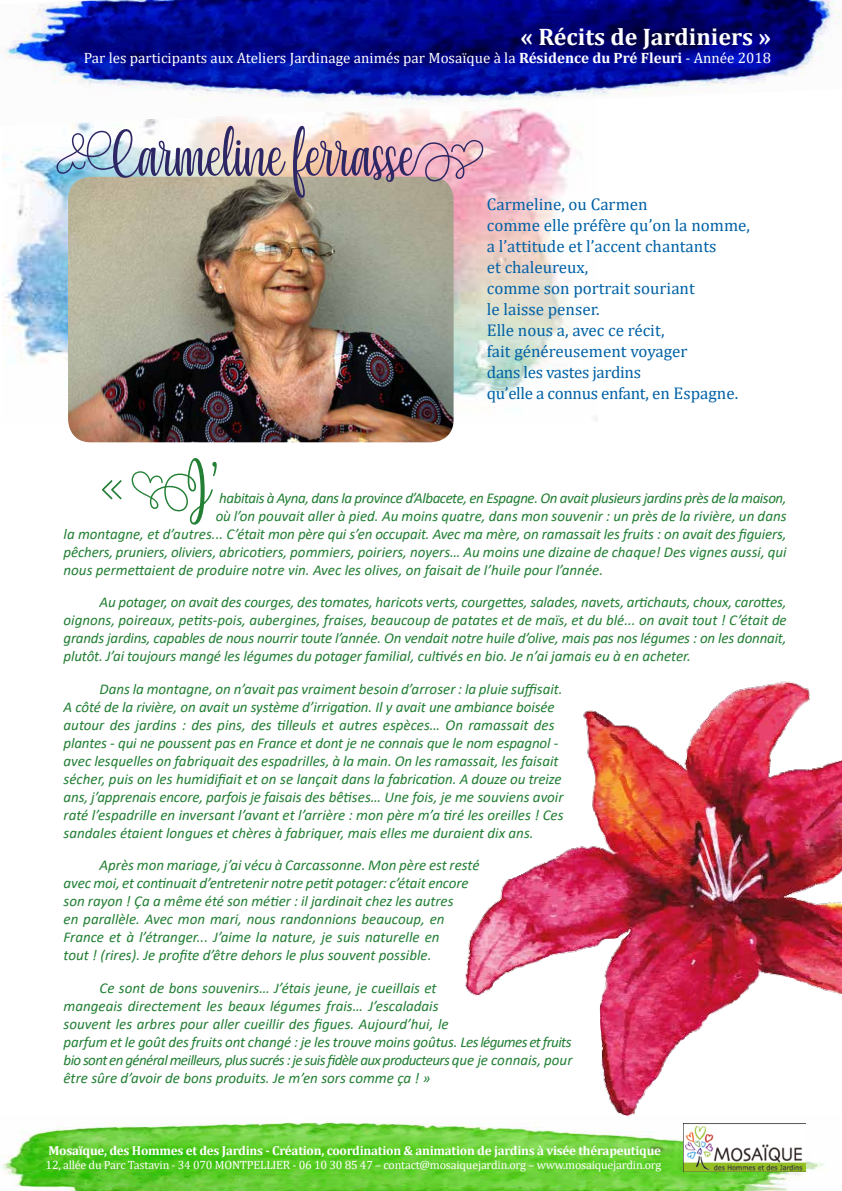
<style>
.page{position:relative;width:842px;height:1191px;background:#fff}
.page>*{position:absolute;margin:0;border:0;box-sizing:border-box;transform-origin:0 0}
.t1{font:62px "Yessy";color:#2d2765}
.t2{font:60px "Yessy";color:#227f34}
.t3{font:700 24px "Cambria";color:#fff}
.t4{font:17px/21px "Cambria";color:#0061a6}
.t5{font:italic 15px/18px "Calibri";color:#227f34}
.t6{font:15px "Cambria";color:#fff}
.t7{font:italic 15px "Calibri";letter-spacing:-.03em;color:#227f34}
.t8{font:700 13px "Cambria";letter-spacing:-.02em;color:#fff}
.t9{font:12px "Cambria";letter-spacing:-.02em;color:#fff}
.s1{font-weight:700}
</style>
<div class="page">
<img style="left:2px;top:126px;width:595px;height:294px">
<img style="left:3px;top:0;width:837px;height:126px">
<img style="left:68px;top:177px;width:386px;height:265px">
<img style="left:2px;top:1115px;width:823px;height:76px">
<img style="left:683px;top:1123px;width:123px;height:48px">
<img style="left:465px;top:681px;width:377px;height:434px">
<h3 class="t3" style="left:521px;top:20px;width:252px">« Récits de Jardiniers »</h3>
<p class="t6" style="left:84px;top:49px;width:689px">Par les participants aux Ateliers Jardinage animés par Mosaïque à la <span class="s1">Résidence du Pré Fleuri</span> - Année 2018</p>
<h1 class="t1" style="left:53px;top:114px;width:433px">Carmeline ferrasse}</h1>
<p class="t4" style="left:487px;top:194px;width:264px">Carmeline, ou Carmen<br>comme elle préfère qu’on la nomme, a l’attitude et l’accent chantants<br>et chaleureux,<br>comme son portrait souriant<br>le laisse penser.<br>Elle nous a, avec ce récit,<br>fait généreusement voyager<br>dans les vastes jardins<br>qu’elle a connus enfant, en Espagne.</p>
<h2 class="t2" style="left:100px;top:444px;width:123px">« J’</h2>
<p class="t7" style="left:219px;top:487px;width:569px">habitais à Ayna, dans la province d’Albacete, en Espagne. On avait plusieurs jardins près de la maison,</p>
<p class="t5" style="left:216px;top:506px;width:572px">où l’on pouvait aller à pied. Au moins quatre, dans mon souvenir : un près de la rivière, un dans</p>
<p class="t5" style="left:64px;top:524px;width:724px">la montagne, et d’autres... C’était mon père qui s’en occupait. Avec ma mère, on ramassait les fruits : on avait des figuiers,</p>
<p class="t5" style="left:64px;top:542px;width:724px">pêchers, pruniers, oliviers, abricotiers, pommiers, poiriers, noyers… Au moins une dizaine de chaque! Des vignes aussi, qui</p>
<p class="t5" style="left:64px;top:560px;width:541px">nous permettaient de produire notre vin. Avec les olives, on faisait de l’huile pour l’année.</p>
<p class="t5" style="left:64px;top:592px;width:725px;text-align:justify;text-indent:36px">Au potager, on avait des courges, des tomates, haricots verts, courgettes, salades, navets, artichauts, choux, carottes, oignons, poireaux, petits-pois, aubergines, fraises, beaucoup de patates et de maïs, et du blé... on avait tout ! C’était de grands jardins, capables de nous nourrir toute l’année. On vendait notre huile d’olive, mais pas nos légumes : on les donnait, plutôt. J’ai toujours mangé les légumes du potager familial, cultivés en bio. Je n’ai jamais eu à en acheter.</p>
<p class="t5" style="left:64px;top:679px;width:501px;text-indent:36px">Dans la montagne, on n’avait pas vraiment besoin d’arroser : la pluie suffisait.<br>A côté de la rivière, on avait un système d’irrigation. Il y avait une ambiance boisée autour des jardins : des pins, des tilleuls et autres espèces… On ramassait des plantes - qui ne poussent pas en France et dont je ne connais que le nom espagnol - avec lesquelles on fabriquait des espadrilles, à la main. On les ramassait, les faisait sécher, puis on les humidifiait et on se lançait dans la fabrication. A douze ou treize ans, j’apprenais encore, parfois je faisais des bêtises… Une fois, je me souviens avoir raté l’espadrille en inversant l’avant et l’arrière : mon père m’a tiré les oreilles ! Ces sandales étaient longues et chères à fabriquer, mais elles me duraient dix ans.</p>
<p class="t5" style="left:64px;top:855px;width:418px;text-indent:36px">Après mon mariage, j’ai vécu à Carcassonne. Mon père est resté avec moi, et continuait d’entretenir notre petit potager: c’était encore son rayon ! Ça a même été son métier : il jardinait chez les autres<br>en parallèle. Avec mon mari, nous randonnions beaucoup, en France et à l’étranger... J’aime la nature, je suis naturelle en<br>tout ! (rires). Je profite d’être dehors le plus souvent possible.</p>
<p class="t5" style="left:64px;top:978px;width:510px;text-indent:36px">Ce sont de bons souvenirs… J’étais jeune, je cueillais et<br>mangeais directement les beaux légumes frais… J’escaladais<br>souvent les arbres pour aller cueillir des figues. Aujourd’hui, le<br>parfum et le goût des fruits ont changé : je les trouve moins goûtus. Les légumes et fruits bio sont en général meilleurs, plus sucrés : je suis fidèle aux producteurs que je connais, pour être sûre d’avoir de bons produits. Je m’en sors comme ça ! »</p>
<p class="t8" style="left:49px;top:1141px;width:614px">Mosaïque, des Hommes et des Jardins - Création, coordination &amp; animation de jardins à visée thérapeutique</p>
<p class="t9" style="left:46px;top:1157px;width:617px">12, allée du Parc Tastavin - 34 070 MONTPELLIER - 06 10 30 85 47 – contact@mosaiquejardin.org – www.mosaiquejardin.org</p>
</div>
